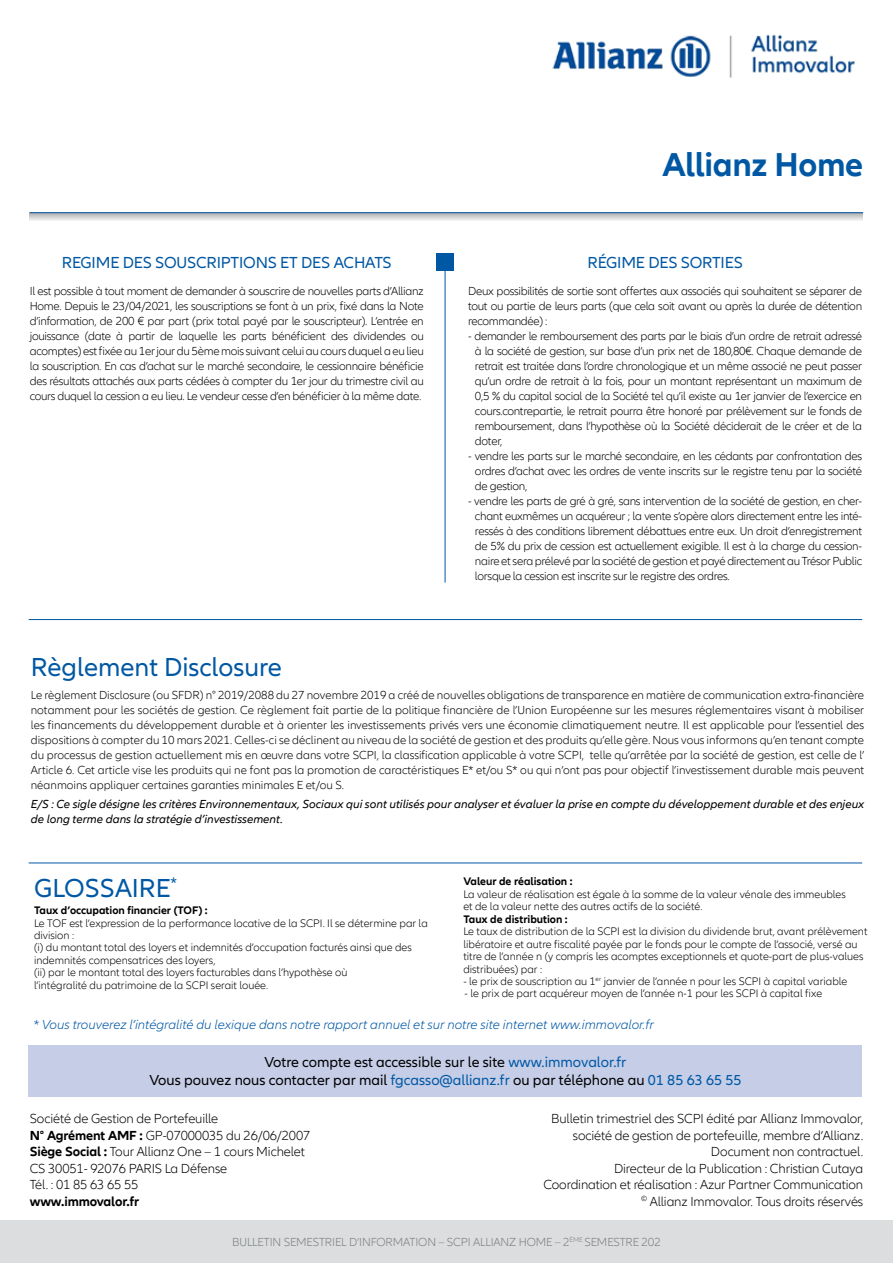
<style>
.page{position:relative;width:893px;height:1263px;background:#fff}
.page>*{position:absolute;margin:0;border:0;box-sizing:border-box;transform-origin:0 0}
.t1{font:700 34.05px "Allianz Neo";letter-spacing:-.01em;color:#0058a4}
.t2{font:27px "Allianz Neo";color:#0058a4}
.t3{font:16.65px "Allianz Neo";letter-spacing:-.01em;color:#0058a4}
.t4{font:15px/18px "Allianz Neo";color:#000;text-align:center}
.t5{font:300 13.5px/16.5px "Allianz Neo";letter-spacing:-.01em;color:#000;text-align:right}
.t6{font:italic 300 13.5px "Allianz Neo";color:#0058a4}
.t7{font:700 13.5px "Allianz Neo";letter-spacing:-.01em;color:#000}
.t8{font:300 12px/15px "Allianz Neo";letter-spacing:-.025em;color:#000;text-align:justify}
.t9{font:italic 12px/15px "Allianz Neo";color:#000}
.t10{font:300 12px "Allianz Neo";letter-spacing:-.01em;color:#7b7f80}
.t11{font:300 12px "Allianz Neo";color:#000}
.t12{font:300 11.25px/12.5px "Allianz Neo";color:#000}
.t13{font:700 11.25px "Allianz Neo";color:#000}
.s1{color:#0058a4}
.s2{font-weight:700}
</style>
<div class="page">
<div style="left:0;top:1220px;width:893px;height:43px;background:#dcddde"></div>
<svg style="left:30px;top:213px;width:833px;height:8px;background:#cdd0d3"></svg>
<hr style="left:30px;top:212px;width:833px;height:1px;background:#0058a4">
<hr style="left:445px;top:266px;width:1px;height:316px;background:#0058a4">
<div style="left:437px;top:253px;width:17px;height:18px;background:#0058a4"></div>
<hr style="left:29px;top:862px;width:833px;height:1px;background:#0058a4">
<hr style="left:29px;top:619px;width:833px;height:1px;background:#0058a4">
<div style="left:29px;top:1045px;width:833px;height:52px;background:#c5cde7"></div>
<img style="left:552px;top:34px;width:303px;height:44px">
<h3 class="t3" style="left:62px;top:253px;width:330px">REGI ME DES SOUSCRI PTIONS ET DES ACHATS</h3>
<p class="t8" style="left:30px;top:284px;width:396px">I l est possible à tout moment de demander à souscrire de nouvelles parts d’Allianz Home. Depuis le 23/04/2021, les souscriptions se font à un prix, fixé dans la N ote d’information, de 200 € par part (prix total payé par le souscripteur). L’entrée en jouissance (date à partir de laquelle les parts bénéficient des dividendes ou acomptes) est fixée au 1er jour du 5ème mois suivant celui au cours duquel a eu lieu la souscription. En cas d’achat sur le marché secondaire, le cessionnaire bénéficie des résultats attachés aux parts cédées à compter du 1er jour du trimestre civil au cours duquel la cession a eu lieu. Le vendeur cesse d’en bénéficier à la même date.</p>
<h1 class="t1" style="left:663px;top:145px;width:202px">Allianz Home</h1>
<h3 class="t3" style="left:587px;top:253px;width:141px">RÉGIME DES SORTIES</h3>
<p class="t8" style="left:468px;top:284px;width:396px">Deux possibilités de sortie sont offertes aux associés qui souhaitent se séparer de tout ou partie de leurs parts (que cela soit avant ou après la durée de détention recommandée) :</p>
<p class="t8" style="left:475px;top:329px;width:389px;text-indent:-7px">- demander le remboursement des parts par le biais d’un ordre de retrait adressé à la société de gestion, sur base d’un prix net de 180,80€. Chaque demande de retrait est traitée dans l’ordre chronologique et un même associé ne peut passer qu’un ordre de retrait à la fois, pour un montant représentant un maximum de 0,5 % du capital social de la Société tel qu’il existe au 1er janvier de l’exercice en cours.contrepartie, le retrait pourra être honoré par prélèvement sur le fonds de remboursement, dans l’hypothèse où la Société déciderait de le créer et de la doter,</p>
<p class="t8" style="left:475px;top:449px;width:389px;text-indent:-7px">- vendre les parts sur le marché secondaire, en les cédants par confrontation des ordres d’achat avec les ordres de vente inscrits sur le registre tenu par la société de gestion,</p>
<p class="t8" style="left:475px;top:494px;width:389px;text-indent:-7px">- vendre les parts de gré à gré, sans intervention de la société de gestion, en cher&shy;chant euxmêmes un acquéreur ; la vente s’opère alors directement entre les inté&shy;ressés à des conditions librement débattues entre eux. Un droit d’enregistrement de 5% du prix de cession est actuellement exigible. Il est à la charge du cession&shy;naire et sera prélevé par la société de gestion et payé directement au Trésor Public lorsque la cession est inscrite sur le registre des ordres.</p>
<h2 class="t2" style="left:31px;top:651px;width:253px">Règlement Disclosure</h2>
<p class="t11" style="left:31px;top:688px;width:155px">Le règlement Disclosure (ou SFDR</p>
<p class="t8" style="left:31px;top:688px;width:835px;text-indent:169px">) n° 2019/2088 du 27 novembre 2019 a créé de nouvelles obligations de transparence en matière de communication extra-financière notamment pour les sociétés de gestion. Ce règlement fait partie de la politique financière de l’U nion Européenne sur les mesures réglementaires visant à mobiliser les financements du développement durable et à orienter les investissements privés vers une économie climatiquement neutre. I l est applicable pour l’essentiel des dispositions à compter du 10 mars 2021. Celles-ci se déclinent au niveau de la société de gestion et des produits qu’elle gère. Nous vous informons qu’en tenant compte du processus de gestion actuellement mis en œuvre dans votre SCPI, la classification applicable à votre SCPI, telle qu’arrêtée par la société de gestion, est celle de l’ Article 6. Cet article vise les produits qui ne font pas la promotion de caractéristiques E* et/ou S* ou qui n’ont pas pour objectif l’investissement durable mais peuvent néanmoins appliquer certaines garanties minimales E et/ou S.</p>
<p class="t9" style="left:31px;top:797px;width:835px">E/S : Ce sigle désigne les critères Environnementaux, Sociaux qui sont utilisés pour analyser et évaluer la prise en compte du développement durable et des enjeux de long terme dans la stratégie d’investissement.</p>
<h2 class="t2" style="left:34px;top:873px;width:145px">GLOSSAIRE<sup>*</sup></h2>
<p class="t13" style="left:34px;top:904px;width:175px">Taux d’occupation financier (TOF) :</p>
<p class="t12" style="left:34px;top:917px;width:395px">Le TOF est l’expression de la performance locative de la SCPI. Il se détermine par la division :<br>(i) du montant total des loyers et indemnités d’occupation facturés ainsi que des indemnités compensatrices des loyers,<br>(ii) par le montant total des loyers facturables dans l’hypothèse où<br>l’intégralité du patrimoine de la SCPI serait louée.</p>
<p class="t13" style="left:463px;top:875px;width:111px">Valeur de réalisation :</p>
<p class="t12" style="left:463px;top:888px;width:384px">La valeur de réalisation est égale à la somme de la valeur vénale des immeubles et de la valeur nette des autres actifs de la société.</p>
<p class="t13" style="left:463px;top:912px;width:106px">Taux de distribution :</p>
<p class="t12" style="left:463px;top:925px;width:406px">Le taux de distribution de la SCPI est la division du dividende brut, avant prélèvement libératoire et autre fiscalité payée par le fonds pour le compte de l’associé, versé au titre de l’année n (y compris les acomptes exceptionnels et quote-part de plus-values distribuées) par :</p>
<p class="t12" style="left:463px;top:975px;width:386px">- le prix de souscription au 1<sup>er</sup> janvier de l’année n pour les SCPI à capital variable</p>
<p class="t12" style="left:465px;top:988px;width:359px">- le prix de part acquéreur moyen de l’année n-1 pour les SCPI à capital fixe</p>
<p class="t6" style="left:33px;top:1016px;width:622px">* Vous trouverez l’intégralité du lexique dans notre rapport annuel et sur notre site internet www.immovalor.fr</p>
<p class="t4" style="left:149px;top:1053px;width:594px">Votre compte est accessible sur le site <span class="s1">www.immovalor.fr<br></span>Vous pouvez nous contacter par mail <span class="s1">fgcasso@allianz.fr</span> ou par téléphone au <span class="s1">01 85 63 65 55</span></p>
<p class="t5" style="left:30px;top:1111px;width:282px;text-align:left">Société de Gestion de Portefeuille<br><span class="s2">N° Agrément AMF :</span> GP-07000035 du 26/06/2007<br><span class="s2">Siège Social :</span> Tour Allianz One – 1 cours M ichelet CS 30051- 92076 PAR IS La Défense<br>Tél. : 01 85 63 65 55</p>
<p class="t7" style="left:30px;top:1193px;width:111px">www.immovalor.fr</p>
<p class="t5" style="left:543px;top:1111px;width:321px">Bulletin trimestriel des SCPI édité par Allianz I mmovalor, société de gestion de portefeuille, membre d’Allianz.<br>Document non contractuel.<br>Directeur de la Publication : Christian Cutaya Coordination et réalisation : Azur Partner Communication <sup>©</sup> Allianz I mmovalor. Tous droits réservés</p>
<p class="t10" style="left:232px;top:1235px;width:304px">Bulletin SEmestriel d’information – SCPI allianz HOME</p>
<p class="t10" style="left:555px;top:1235px;width:107px">– 2<sup>ème</sup> SEmestre 202</p>
</div>
